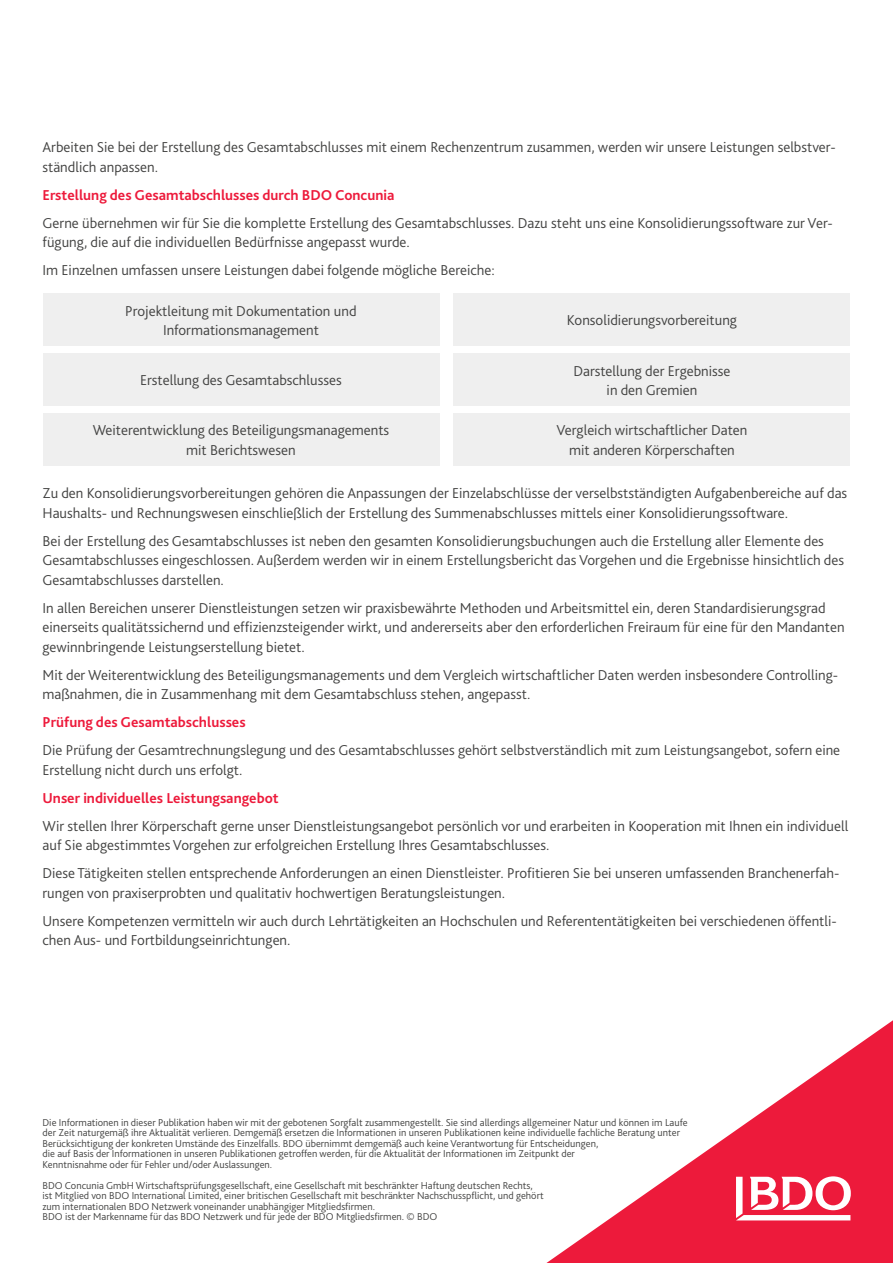
<style>
.page{position:relative;width:893px;height:1263px;background:#fff}
.page>*{position:absolute;margin:0;border:0;box-sizing:border-box;transform-origin:0 0}
.t1{font:300 15px/19.5px "Bliss Pro";color:#424241}
.t2{font:700 15px "Bliss Pro";color:#ed1a3b}
.t3{font:300 10.5px/10.5px "Bliss Pro";color:#424241}
</style>
<div class="page">
<div style="left:43px;top:293px;width:396px;height:53px;background:#efefef"></div>
<div style="left:453px;top:293px;width:397px;height:53px;background:#efefef"></div>
<div style="left:43px;top:353px;width:396px;height:53px;background:#efefef"></div>
<div style="left:453px;top:353px;width:397px;height:53px;background:#efefef"></div>
<div style="left:43px;top:413px;width:396px;height:53px;background:#efefef"></div>
<div style="left:453px;top:413px;width:397px;height:53px;background:#efefef"></div>
<svg style="left:546px;top:1020px;width:347px;height:243px"></svg>
<svg style="left:736px;top:1176px;width:115px;height:44px"></svg>
<p class="t1" style="left:43px;top:137px;width:795px">Arbeiten Sie bei der Erstellung des Gesamtabschlusses mit einem Rechenzentrum zusammen, werden wir unsere Leistungen selbstver&shy;ständlich anpassen.</p>
<p class="t2" style="left:43px;top:185px;width:353px">Erstellung des Gesamtabschlusses durch BDO Concunia</p>
<p class="t1" style="left:43px;top:212px;width:792px">Gerne übernehmen wir für Sie die komplette Erstellung des Gesamtabschlusses. Dazu steht uns eine Konsolidierungssoftware zur Ver&shy;fügung, die auf die individuellen Bedürfnisse angepasst wurde.</p>
<p class="t1" style="left:43px;top:260px;width:454px">Im Einzelnen umfassen unsere Leistungen dabei folgende mögliche Bereiche:</p>
<p class="t1" style="left:125px;top:301px;width:233px;text-align:center">Projektleitung mit Dokumentation und<br>Informationsmanagement</p>
<p class="t1" style="left:567px;top:310px;width:172px">Konsolidierungsvorbereitung</p>
<p class="t1" style="left:140px;top:370px;width:203px">Erstellung des Gesamtabschlusses</p>
<p class="t1" style="left:573px;top:360px;width:159px;text-align:center">Darstellung der Ergebnisse in den Gremien</p>
<p class="t1" style="left:93px;top:420px;width:298px;text-align:center">Weiterentwicklung des Beteiligungsmanagements mit Berichtswesen</p>
<p class="t1" style="left:556px;top:420px;width:193px;text-align:center">Vergleich wirtschaftlicher Daten mit anderen Körperschaften</p>
<p class="t1" style="left:43px;top:483px;width:806px">Zu den Konsolidierungsvorbereitungen gehören die Anpassungen der Einzelabschlüsse der verselbstständigten Aufgabenbereiche auf das<br>Haushalts- und Rechnungswesen einschließlich der Erstellung des Summenabschlusses mittels einer Konsolidierungssoftware.</p>
<p class="t1" style="left:43px;top:531px;width:803px">Bei der Erstellung des Gesamtabschlusses ist neben den gesamten Konsolidierungsbuchungen auch die Erstellung aller Elemente des<br>Gesamtabschlusses eingeschlossen. Außerdem werden wir in einem Erstellungsbericht das Vorgehen und die Ergebnisse hinsichtlich des<br>Gesamtabschlusses darstellen.</p>
<p class="t1" style="left:43px;top:598px;width:804px">In allen Bereichen unserer Dienstleistungen setzen wir praxisbewährte Methoden und Arbeitsmittel ein, deren Standardisierungsgrad einerseits qualitätssichernd und effizienzsteigender wirkt, und andererseits aber den erforderlichen Freiraum für eine für den Mandanten gewinnbringende Leistungserstellung bietet.</p>
<p class="t1" style="left:43px;top:665px;width:797px">Mit der Weiterentwicklung des Beteiligungsmanagements und dem Vergleich wirtschaftlicher Daten werden insbesondere Controlling&shy;maßnahmen, die in Zusammenhang mit dem Gesamtabschluss stehen, angepasst.</p>
<p class="t2" style="left:43px;top:713px;width:205px">Prüfung des Gesamtabschlusses</p>
<p class="t1" style="left:43px;top:740px;width:799px">Die Prüfung der Gesamtrechnungslegung und des Gesamtabschlusses gehört selbstverständlich mit zum Leistungsangebot, sofern eine<br>Erstellung nicht durch uns erfolgt.</p>
<p class="t2" style="left:43px;top:788px;width:238px">Unser individuelles Leistungsangebot</p>
<p class="t1" style="left:43px;top:816px;width:807px">Wir stellen Ihrer Körperschaft gerne unser Dienstleistungsangebot persönlich vor und erarbeiten in Kooperation mit Ihnen ein individuell auf Sie abgestimmtes Vorgehen zur erfolgreichen Erstellung Ihres Gesamtabschlusses.</p>
<p class="t1" style="left:43px;top:863px;width:798px">Diese Tätigkeiten stellen entsprechende Anforderungen an einen Dienstleister. Profitieren Sie bei unseren umfassenden Branchenerfah&shy;rungen von praxiserprobten und qualitativ hochwertigen Beratungsleistungen.</p>
<p class="t1" style="left:43px;top:911px;width:796px">Unsere Kompetenzen vermitteln wir auch durch Lehrtätigkeiten an Hochschulen und Referententätigkeiten bei verschiedenen öffentli&shy;chen Aus- und Fortbildungseinrichtungen.</p>
<p class="t3" style="left:43px;top:1117px;width:647px">Die Informationen in dieser Publikation haben wir mit der gebotenen Sorgfalt zusammengestellt. Sie sind allerdings allgemeiner Natur und können im Laufe der Zeit naturgemäß ihre Aktualität verlieren. Demgemäß ersetzen die Informationen in unseren Publikationen keine individuelle fachliche Beratung unter Berücksichtigung der konkreten Umstände des Einzelfalls. BDO übernimmt demgemäß auch keine Verantwortung für Entscheidungen,<br>die auf Basis der Informationen in unseren Publikationen getroffen werden, für die Aktualität der Informationen im Zeitpunkt der<br>Kenntnisnahme oder für Fehler und/oder Auslassungen.</p>
<p class="t3" style="left:43px;top:1180px;width:503px">BDO Concunia GmbH Wirtschaftsprüfungsgesellschaft, eine Gesellschaft mit beschränkter Haftung deutschen Rechts, ist Mitglied von BDO International Limited, einer britischen Gesellschaft mit beschränkter Nachschusspflicht, und gehört zum internationalen BDO Netzwerk voneinander unabhängiger Mitgliedsfirmen.<br>BDO ist der Markenname für das BDO Netzwerk und für jede der BDO Mitgliedsfirmen. © BDO</p>
</div>
